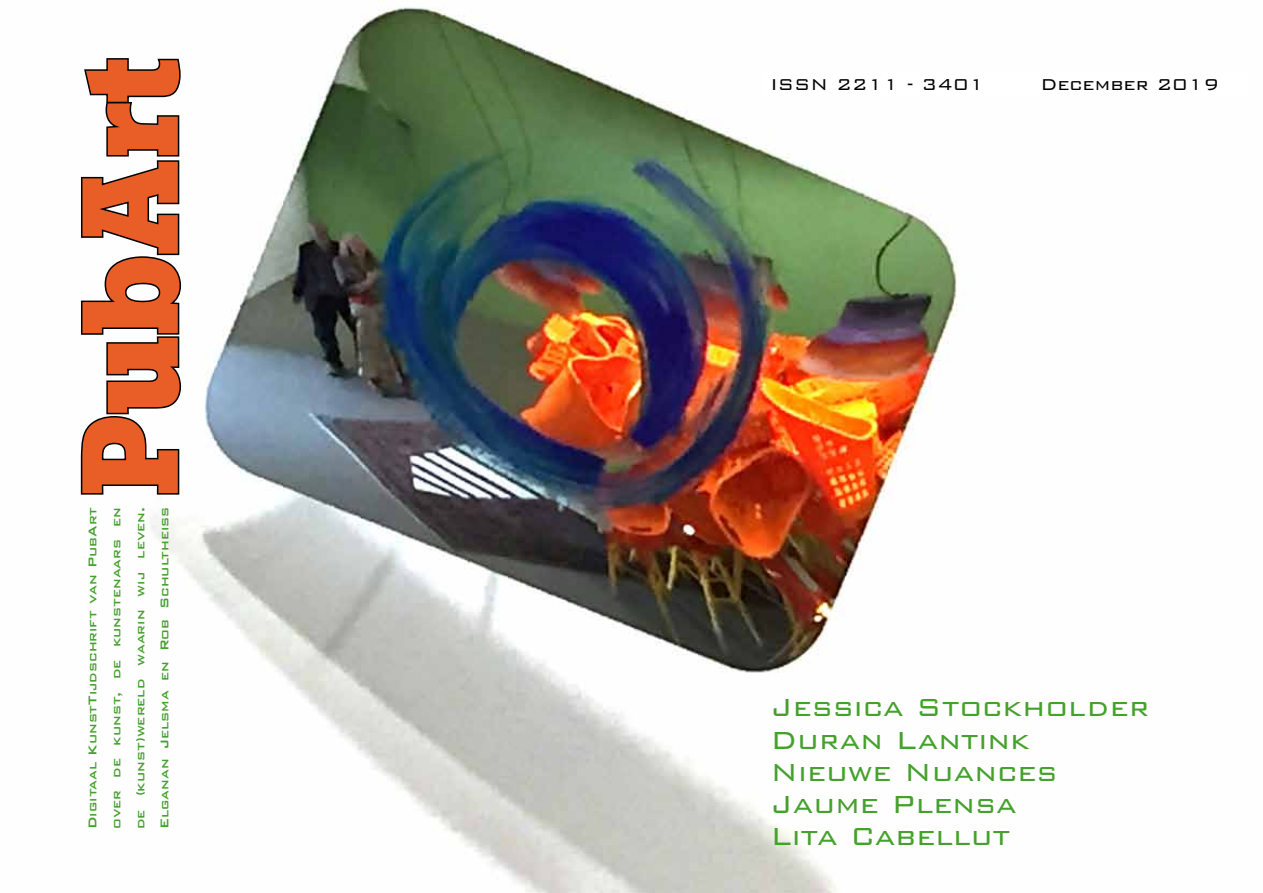
<style>
.page{position:relative;width:1263px;height:893px;background:#fff}
.page>*{position:absolute;margin:0;border:0;box-sizing:border-box;transform-origin:0 0}
.t1{font:700 135px "Boton";color:#e95e27}
.t2{font:300 33px/32.1px "Bank Gothic BT";color:#44a12b}
.t3{font:300 21px "Bank Gothic BT";color:#000}
.t4{font:500 15px/24px "Bank Gothic BT";color:#44a12b;text-align:justify}
</style>
<div class="page">
<img style="left:151px;top:0;width:806px;height:893px">
<svg style="left:80px;top:57px;width:103px;height:439px"></svg>
<div style="left:762px;top:72px;width:486px;height:24px;background:#fff"></div>
<h1 class="t1" style="left:51px;top:496px;width:440px;rotate:-90deg">PubArt</h1>
<p class="t4" style="left:80px;top:829px;width:324px;rotate:-90deg">Digitaal KunstTijdschrift van PubArt over de kunst, de kunstenaars en de (kunst)wereld waarin wij leven.<br>Elganan Jelsma en Rob Schultheiss</p>
<h3 class="t3" style="left:770px;top:73px;width:215px">ISSN 2211 - 3401</h3>
<h3 class="t3" style="left:1040px;top:73px;width:180px">December 2019</h3>
<h2 class="t2" style="left:770px;top:691px;width:380px">Jessica Stockholder<br>Duran Lantink<br>Nieuwe Nuances<br>Jaume Plensa<br>Lita Cabellut</h2>
</div>
